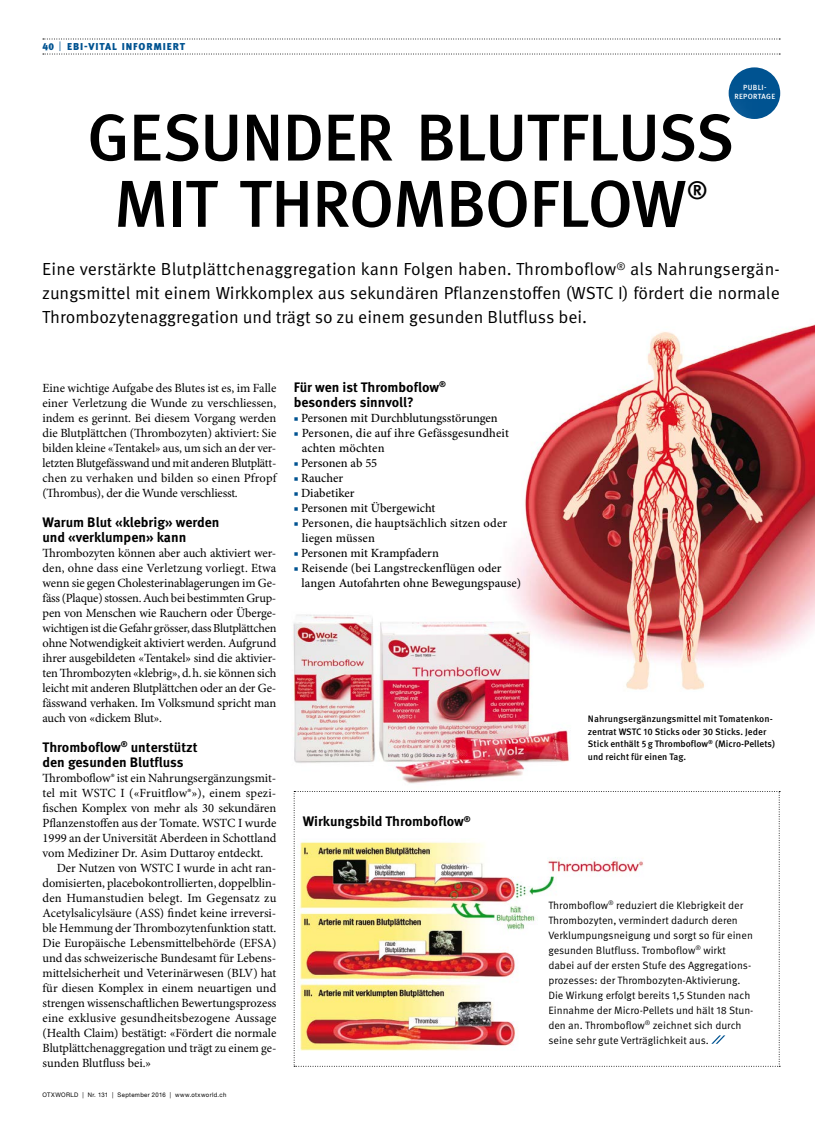
<style>
.page{position:relative;width:815px;height:1134px;background:#fff}
.page>*{position:absolute;margin:0;border:0;box-sizing:border-box;transform-origin:0 0}
.t1{font:500 66.25px/66.2px "Meta OT";letter-spacing:-.02em;color:#000;text-align:center}
.t2{font:500 24.75px "Meta OT";color:#000}
.t3{font:17.5px/23.8px "Meta OT Norm";color:#000;text-align:justify}
.t4{font:700 13.75px/15px "Meta OT";color:#000}
.t5{font:12.5px/15px "Minion Pro";letter-spacing:-.01em;color:#000;text-align:justify}
.t6{font:500 12.5px/15px "Minion Pro";letter-spacing:.005em;color:#000}
.t7{font:12.25px "Minion Pro";letter-spacing:-.015em;color:#000}
.t8{font:10.62px/15px "Meta OT Norm";color:#000}
.t9{font:900 10px "Meta OT";letter-spacing:.085em;color:#005391}
.t10{font:500 9.38px/12.5px "Meta OT";color:#000}
.t11{font:500 7.5px/9px "Meta OT";letter-spacing:.04em;color:#fff;text-align:center}
.t12{font:6.25px "Helvetica Neue LT Pro";letter-spacing:.065em;color:#000;scale:.95 1}
.s1{font-family:"Meta OT Norm";font-weight:400}
.s2{font-size:11.88px;color:#005391}
</style>
<div class="page">
<svg style="left:43px;top:54px;width:737px;height:1px"></svg>
<svg style="left:43px;top:39px;width:737px;height:1px"></svg>
<div style="left:729px;top:67px;width:51px;height:52px;background:#005391;border-radius:50%"></div>
<div style="left:56px;top:79px;width:709px;height:183px;background:#fff"></div>
<img style="left:510px;top:324px;width:305px;height:366px">
<svg style="left:294px;top:791px;width:486px;height:276px"></svg>
<img style="left:293px;top:608px;width:295px;height:191px">
<p class="t9" style="left:43px;top:41px;width:20px">40 <span class="s1">|</span></p>
<p class="t9" style="left:67px;top:41px;width:120px">EBI-VITAL INFORMIERT</p>
<p class="t11" style="left:734px;top:83px;width:42px">PUBLI-<br>REPORTAGE</p>
<h1 class="t1" style="left:87px;top:107px;width:649px">GESUNDER BLUTFLUSS<br>MIT THROMBOFLOW</h1>
<h2 class="t2" style="left:687px;top:176px;width:23px">®</h2>
<p class="t3" style="left:42px;top:258px;width:739px">Eine verstärkte Blutplättchenaggregation kann Folgen haben. Thromboflow<sup>®</sup> als Nahrungsergän&shy;zungsmittel mit einem Wirkkomplex aus sekundären Pflanzenstoffen (WSTC I) fördert die normale Thrombozytenaggregation und trägt so zu einem gesunden Blutfluss bei.</p>
<p class="t5" style="left:43px;top:381px;width:235px">Eine wichtige Aufgabe des Blutes ist es, im Falle einer Verletzung die Wunde zu verschliessen, indem es gerinnt. Bei diesem Vorgang werden die Blutplättchen (Thrombozyten) aktiviert: Sie bilden kleine «Tentakel» aus, um sich an der ver&shy;letzten Blutgefässwand und mit anderen Blutplätt&shy;chen zu verhaken und bilden so einen Pfropf (Thrombus), der die Wunde verschliesst.</p>
<p class="t4" style="left:43px;top:515px;width:179px">Warum Blut «klebrig» werden und «verklumpen» kann</p>
<p class="t5" style="left:43px;top:546px;width:235px">Thrombozyten können aber auch aktiviert wer&shy;den, ohne dass eine Verletzung vorliegt. Etwa wenn sie gegen Cholesterinablagerungen im Ge&shy;fäss (Plaque) stossen. Auch bei bestimmten Grup&shy;pen von Menschen wie Rauchern oder Überge-</p>
<p class="t7" style="left:43px;top:620px;width:235px">wichtigen ist die Gefahr grösser, dass Blutplättchen</p>
<p class="t5" style="left:43px;top:636px;width:235px">ohne Notwendigkeit aktiviert werden. Aufgrund ihrer ausgebildeten «Tentakel» sind die aktivier&shy;ten Thrombozyten «klebrig», d.h. sie können sich leicht mit anderen Blutplättchen oder an der Ge&shy;fässwand verhaken. Im Volksmund spricht man auch von «dickem Blut».</p>
<p class="t4" style="left:43px;top:740px;width:157px">Thromboflow<sup>®</sup> unterstützt den gesunden Blutfluss</p>
<p class="t5" style="left:43px;top:771px;width:235px">Thromboflow® ist ein Nahrungsergänzungsmit&shy;tel mit WSTC I («Fruitflow®»), einem spezi&shy;fischen Komplex von mehr als 30 sekundären Pflanzenstoffen aus der Tomate. WSTC I wurde 1999 an der Universität Aberdeen in Schottland vom Mediziner Dr. Asim Duttaroy entdeckt.</p>
<p class="t5" style="left:43px;top:861px;width:235px;text-indent:14px">Der Nutzen von WSTC I wurde in acht ran&shy;domisierten, placebokontrollierten, doppelblin&shy;den Humanstudien belegt. Im Gegensatz zu Acetylsalicylsäure (ASS) findet keine irreversi&shy;ble Hemmung der Thrombozytenfunktion statt.<br>Die Europäische Lebensmittelbehörde (EFSA) und das schweizerische Bundesamt für Lebens&shy;mittelsicherheit und Veterinärwesen (BLV) hat für diesen Komplex in einem neuartigen und strengen wissenschaftlichen Bewertungsprozess eine exklusive gesundheitsbezogene Aussage (Health Claim) bestätigt: «Fördert die normale Blutplättchenaggregation und trägt zu einem ge&shy;sunden Blutfluss bei.»</p>
<p class="t12" style="left:43px;top:1091px;width:195px">OTXWORLD | Nr. 131 | September 2016 | www.otxworld.ch</p>
<p class="t4" style="left:294px;top:380px;width:154px">Für wen ist Thromboflow<sup>® </sup>besonders sinnvoll?</p>
<p class="t6" style="left:294px;top:411px;width:206px"><span class="s2">■</span> Personen mit Durchblutungsstörungen</p>
<p class="t6" style="left:302px;top:426px;width:209px;text-indent:-8px"><span class="s2">■</span> Personen, die auf ihre Gefässgesundheit achten möchten</p>
<p class="t6" style="left:294px;top:456px;width:85px"><span class="s2">■</span> Personen ab 55</p>
<p class="t6" style="left:294px;top:471px;width:51px"><span class="s2">■</span> Raucher</p>
<p class="t6" style="left:294px;top:486px;width:62px"><span class="s2">■</span> Diabetiker</p>
<p class="t6" style="left:294px;top:501px;width:143px"><span class="s2">■</span> Personen mit Übergewicht</p>
<p class="t6" style="left:302px;top:516px;width:207px;text-indent:-8px"><span class="s2">■</span> Personen, die hauptsächlich sitzen oder liegen müssen</p>
<p class="t6" style="left:294px;top:546px;width:147px"><span class="s2">■</span> Personen mit Krampfadern</p>
<p class="t6" style="left:302px;top:561px;width:221px;text-indent:-8px"><span class="s2">■</span> Reisende (bei Langstreckenflügen oder langen Autofahrten ohne Bewegungspause)</p>
<p class="t4" style="left:303px;top:814px;width:170px">Wirkungsbild Thromboflow<sup>®</sup></p>
<p class="t10" style="left:588px;top:713px;width:189px">Nahrungsergänzungsmittel mit Tomatenkon&shy;zentrat WSTC 10 Sticks oder 30 Sticks. Jeder Stick enthält 5g Thromboflow<sup>®</sup> (Micro-Pellets) und reicht für einen Tag.</p>
<p class="t8" style="left:548px;top:898px;width:207px">Thromboflow<sup>®</sup> reduziert die Klebrigkeit der Thrombozyten, vermindert dadurch deren Verklumpungsneigung und sorgt so für einen gesunden Blutfluss. Tromboflow<sup>®</sup> wirkt dabei auf der ersten Stufe des Aggregations&shy;prozesses: der Thrombozyten-Aktivierung.<br>Die Wirkung erfolgt bereits 1,5 Stunden nach Einnahme der Micro-Pellets und hält 18 Stun&shy;den an. Thromboflow<sup>®</sup> zeichnet sich durch seine sehr gute Verträglichkeit aus.</p>
</div>
